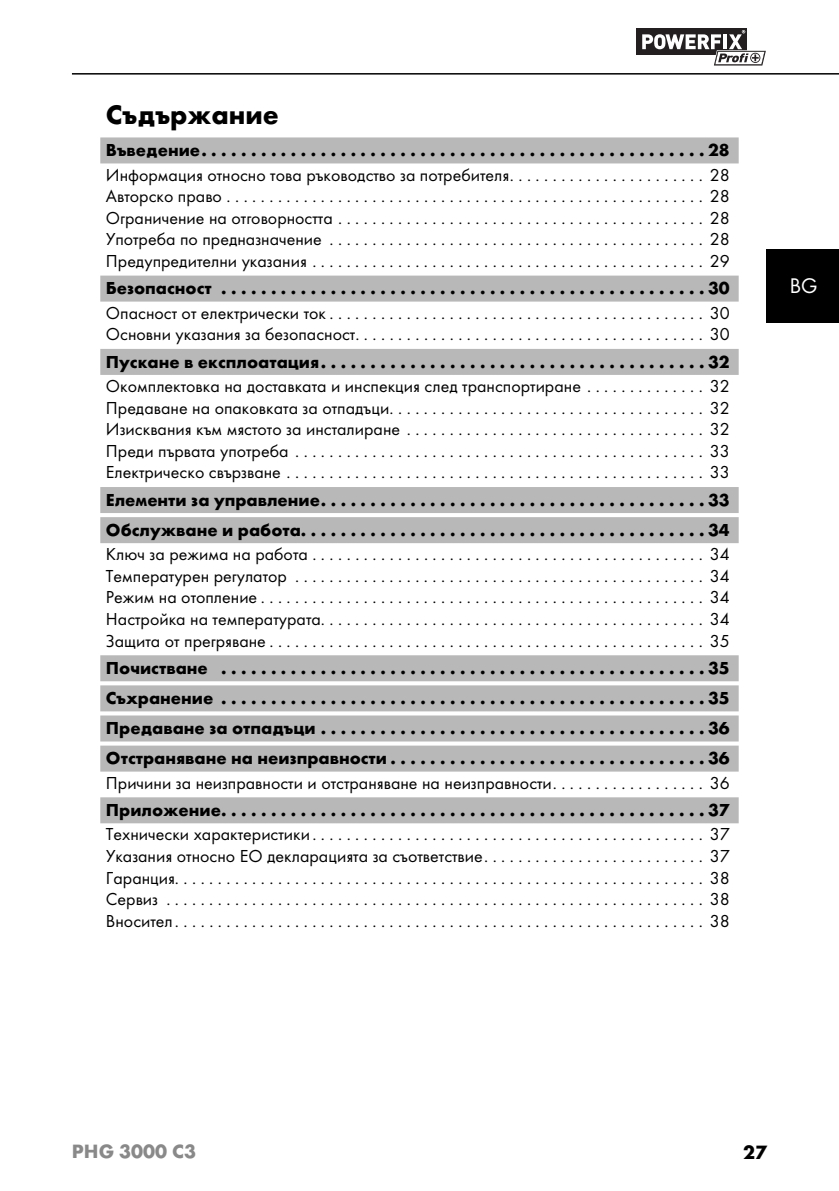
<style>
.page{position:relative;width:839px;height:1191px;background:#fff}
.page>*{position:absolute;margin:0;border:0;box-sizing:border-box;transform-origin:0 0}
.t1{font:700 28px "Futura";color:#000}
.t2{font:22px "Futura Boo";color:#fff}
.t3{font:700 20px "Futura";color:#898989}
.t4{font:700 20px "Futura";color:#000}
.t5{font:18px/21.6px "Futura Boo";color:#000;text-align:justify}
.t6{font:700 18px/30.2px "Futura";color:#000}
</style>
<div class="page">
<hr style="left:72px;top:73px;width:767px;height:2px;background:#000">
<svg style="left:636px;top:28px;width:130px;height:38px"></svg>
<div style="left:767px;top:250px;width:72px;height:73px;background:#000"></div>
<div style="left:100px;top:137px;width:639px;height:26px;background:#b8b8b8"></div>
<div style="left:100px;top:276px;width:639px;height:26px;background:#b8b8b8"></div>
<div style="left:100px;top:349px;width:639px;height:26px;background:#b8b8b8"></div>
<div style="left:100px;top:487px;width:639px;height:26px;background:#b8b8b8"></div>
<div style="left:100px;top:517px;width:639px;height:26px;background:#b8b8b8"></div>
<div style="left:100px;top:655px;width:639px;height:26px;background:#b8b8b8"></div>
<div style="left:100px;top:685px;width:639px;height:26px;background:#b8b8b8"></div>
<div style="left:100px;top:715px;width:639px;height:26px;background:#b8b8b8"></div>
<div style="left:100px;top:745px;width:639px;height:26px;background:#b8b8b8"></div>
<div style="left:100px;top:797px;width:639px;height:26px;background:#b8b8b8"></div>
<h1 class="t1" style="left:106px;top:104px;width:174px">Съдържание</h1>
<p class="t6" style="left:106px;top:137px;width:625px">Въведение . . . . . . . . . . . . . . . . . . . . . . . . . . . . . . . . . . . . . . . . . . . . . . . . . . . 28</p>
<p class="t5" style="left:106px;top:165px;width:625px">Информация относно това ръководство за потребителя . . . . . . . . . . . . . . . . . . . . . . . 28<br>Авторско право . . . . . . . . . . . . . . . . . . . . . . . . . . . . . . . . . . . . . . . . . . . . . . . . . . . . . . . . 28<br>Ограничение на отговорността . . . . . . . . . . . . . . . . . . . . . . . . . . . . . . . . . . . . . . . . . . . 28<br>Употреба по предназначение . . . . . . . . . . . . . . . . . . . . . . . . . . . . . . . . . . . . . . . . . . . . 28<br>Предупредителни указания . . . . . . . . . . . . . . . . . . . . . . . . . . . . . . . . . . . . . . . . . . . . . . 29</p>
<p class="t6" style="left:106px;top:275px;width:625px">Безопасност . . . . . . . . . . . . . . . . . . . . . . . . . . . . . . . . . . . . . . . . . . . . . . . . . 30</p>
<p class="t5" style="left:106px;top:303px;width:625px">Опасност от електрически ток . . . . . . . . . . . . . . . . . . . . . . . . . . . . . . . . . . . . . . . . . . . . 30<br>Основни указания за безопасност. . . . . . . . . . . . . . . . . . . . . . . . . . . . . . . . . . . . . . . . . 30</p>
<p class="t6" style="left:106px;top:348px;width:625px">Пускане в експлоатация . . . . . . . . . . . . . . . . . . . . . . . . . . . . . . . . . . . . . . . 32</p>
<p class="t5" style="left:106px;top:376px;width:625px">Окомплектовка на доставката и инспекция след транспортиране . . . . . . . . . . . . . . 32<br>Предаване на опаковката за отпадъци . . . . . . . . . . . . . . . . . . . . . . . . . . . . . . . . . . . . . 32<br>Изисквания към мястото за инсталиране . . . . . . . . . . . . . . . . . . . . . . . . . . . . . . . . . . . 32<br>Преди първата употреба . . . . . . . . . . . . . . . . . . . . . . . . . . . . . . . . . . . . . . . . . . . . . . . . 33<br>Електрическо свързване . . . . . . . . . . . . . . . . . . . . . . . . . . . . . . . . . . . . . . . . . . . . . . . . . 33</p>
<p class="t6" style="left:106px;top:486px;width:625px">Елементи за управление . . . . . . . . . . . . . . . . . . . . . . . . . . . . . . . . . . . . . . . 33<br>Обслужване и работа. . . . . . . . . . . . . . . . . . . . . . . . . . . . . . . . . . . . . . . . . 34</p>
<p class="t5" style="left:106px;top:544px;width:625px">Ключ за режима на работа . . . . . . . . . . . . . . . . . . . . . . . . . . . . . . . . . . . . . . . . . . . . . . 34<br>Температурен регулатор . . . . . . . . . . . . . . . . . . . . . . . . . . . . . . . . . . . . . . . . . . . . . . . . 34<br>Режим на отопление . . . . . . . . . . . . . . . . . . . . . . . . . . . . . . . . . . . . . . . . . . . . . . . . . . . . 34<br>Настройка на температурата . . . . . . . . . . . . . . . . . . . . . . . . . . . . . . . . . . . . . . . . . . . . . 34<br>Защита от прегряване . . . . . . . . . . . . . . . . . . . . . . . . . . . . . . . . . . . . . . . . . . . . . . . . . . . 35</p>
<p class="t6" style="left:106px;top:654px;width:625px;text-align:justify">Почистване . . . . . . . . . . . . . . . . . . . . . . . . . . . . . . . . . . . . . . . . . . . . . . . . . 35<br>Съхранение . . . . . . . . . . . . . . . . . . . . . . . . . . . . . . . . . . . . . . . . . . . . . . . . . 35<br>Предаване за отпадъци . . . . . . . . . . . . . . . . . . . . . . . . . . . . . . . . . . . . . . . 36<br>Отстраняване на неизправности . . . . . . . . . . . . . . . . . . . . . . . . . . . . . . . . 36</p>
<p class="t5" style="left:106px;top:773px;width:625px">Причини за неизправности и отстраняване на неизправности . . . . . . . . . . . . . . . . . . 36</p>
<p class="t6" style="left:106px;top:796px;width:625px">Приложение . . . . . . . . . . . . . . . . . . . . . . . . . . . . . . . . . . . . . . . . . . . . . . . . . 37</p>
<p class="t5" style="left:106px;top:824px;width:625px">Технически характеристики . . . . . . . . . . . . . . . . . . . . . . . . . . . . . . . . . . . . . . . . . . . . . . 37<br>Указания относно ЕО декларацията за съответствие . . . . . . . . . . . . . . . . . . . . . . . . . . 37<br>Гаранция. . . . . . . . . . . . . . . . . . . . . . . . . . . . . . . . . . . . . . . . . . . . . . . . . . . . . . . . . . . . . . 38<br>Сервиз . . . . . . . . . . . . . . . . . . . . . . . . . . . . . . . . . . . . . . . . . . . . . . . . . . . . . . . . . . . . . . . 38<br>Вносител . . . . . . . . . . . . . . . . . . . . . . . . . . . . . . . . . . . . . . . . . . . . . . . . . . . . . . . . . . . . . . 38</p>
<p class="t2" style="left:790px;top:276px;width:29px">BG</p>
<p class="t3" style="left:72px;top:1143px;width:126px">PHG 3000 C3</p>
<p class="t4" style="left:743px;top:1144px;width:25px">27</p>
</div>
